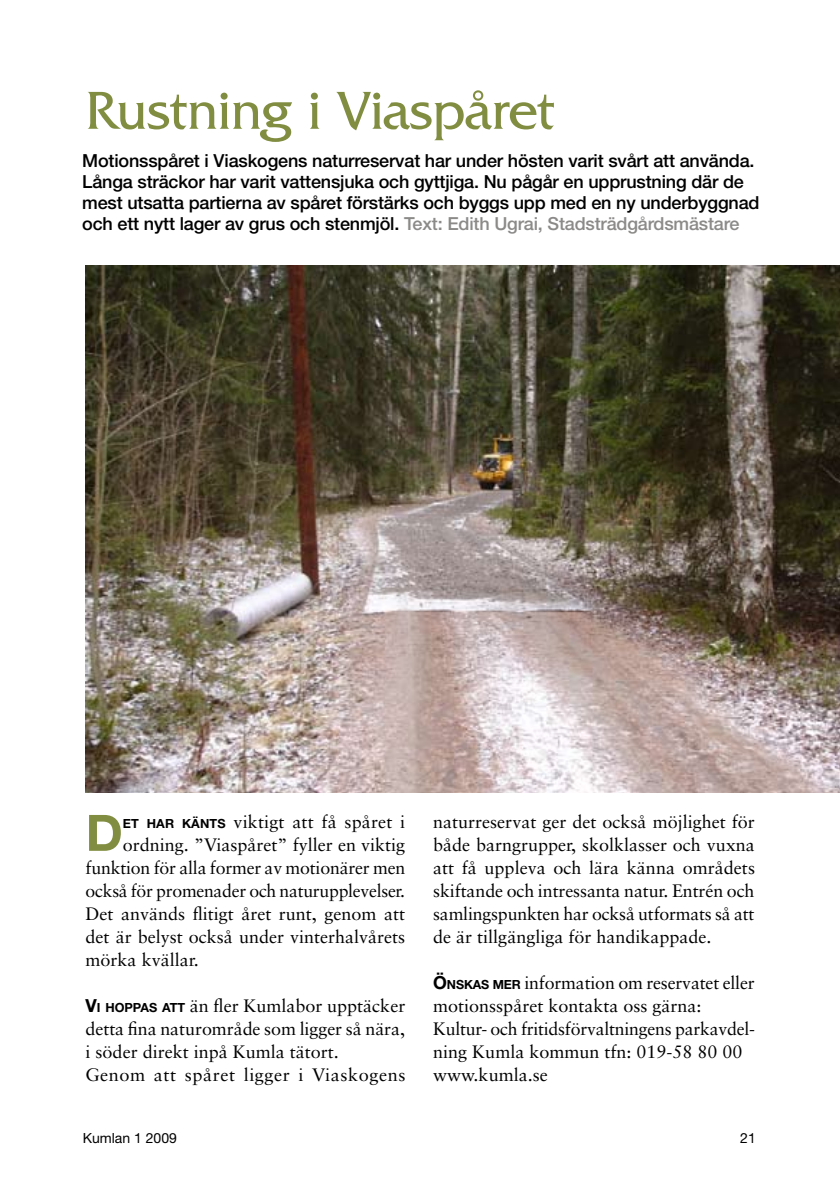
<style>
.page{position:relative;width:840px;height:1191px;background:#fff}
.page>*{position:absolute;margin:0;border:0;box-sizing:border-box;transform-origin:0 0}
.t1{font:56px "Friz Quadrata";letter-spacing:-.01em;color:#818e42}
.t2{font:700 50.2px "Helvetica Neue";color:#818e42}
.t3{font:18px/23px "Sabon";color:#000}
.t4{font:500 18px/21px "Helvetica Neue";letter-spacing:-.01em;color:#000}
.t5{font:14px "Helvetica Neue";color:#000}
.s1{color:#8b8a89}
.s2{font-family:"Helvetica Neue";font-weight:700;font-size:12.6px}
.s3{font-family:"Helvetica Neue";font-weight:700}
</style>
<div class="page">
<img style="left:85px;top:265px;width:754px;height:527px">
<h1 class="t1" style="left:86px;top:79px;width:470px">Rustning i Viaspåret</h1>
<p class="t4" style="left:82px;top:149px;width:678px">Motionsspåret i Viaskogens naturreservat har under hösten varit svårt att använda.<br>Långa sträckor har varit vattensjuka och gyttjiga. Nu pågår en upprustning där de mest utsatta partierna av spåret förstärks och byggs upp med en ny underbyggnad och ett nytt lager av grus och stenmjöl. <span class="s1">Text: Edith Ugrai, Stadsträdgårdsmästare</span></p>
<h2 class="t2" style="left:86px;top:802px;width:39px">D</h2>
<p class="t3" style="left:123px;top:810px;width:284px"><span class="s2">ET HAR KÄNTS</span> viktigt att få spåret i</p>
<p class="t3" style="left:123px;top:833px;width:284px">ordning. ”Viaspåret” fyller en viktig</p>
<p class="t3" style="left:86px;top:856px;width:321px">funktion för alla former av motionärer men</p>
<p class="t3" style="left:86px;top:879px;width:321px">också för promenader och naturupplevelser.</p>
<p class="t3" style="left:86px;top:902px;width:321px">Det används flitigt året runt, genom att</p>
<p class="t3" style="left:86px;top:925px;width:321px">det är belyst också under vinterhalvårets</p>
<p class="t3" style="left:86px;top:948px;width:115px">mörka kvällar.</p>
<p class="t3" style="left:86px;top:994px;width:321px"><span class="s3">V</span><span class="s2">I HOPPAS ATT</span> än fler Kumlabor upptäcker detta fina naturområde som ligger så nära, i söder direkt inpå Kumla tätort.<br>Genom att spåret ligger i Viaskogens</p>
<p class="t3" style="left:433px;top:810px;width:323px;text-align:justify">naturreservat ger det också möjlighet för både barngrupper, skolklasser och vuxna att få uppleva och lära känna områdets skiftande och intressanta natur. Entrén och samlingspunkten har också utformats så att de är tillgängliga för handikappade.</p>
<p class="t3" style="left:433px;top:971px;width:323px"><span class="s3">Ö</span><span class="s2">NSKAS MER</span> information om reservatet eller motionsspåret kontakta oss gärna:<br>Kultur- och fritidsförvaltningens parkavdel&shy;ning Kumla kommun tfn: 019-58 80 00 www.kumla.se</p>
<p class="t5" style="left:83px;top:1129px;width:96px">Kumlan 1 2009</p>
<p class="t5" style="left:739px;top:1129px;width:17px">21</p>
</div>
